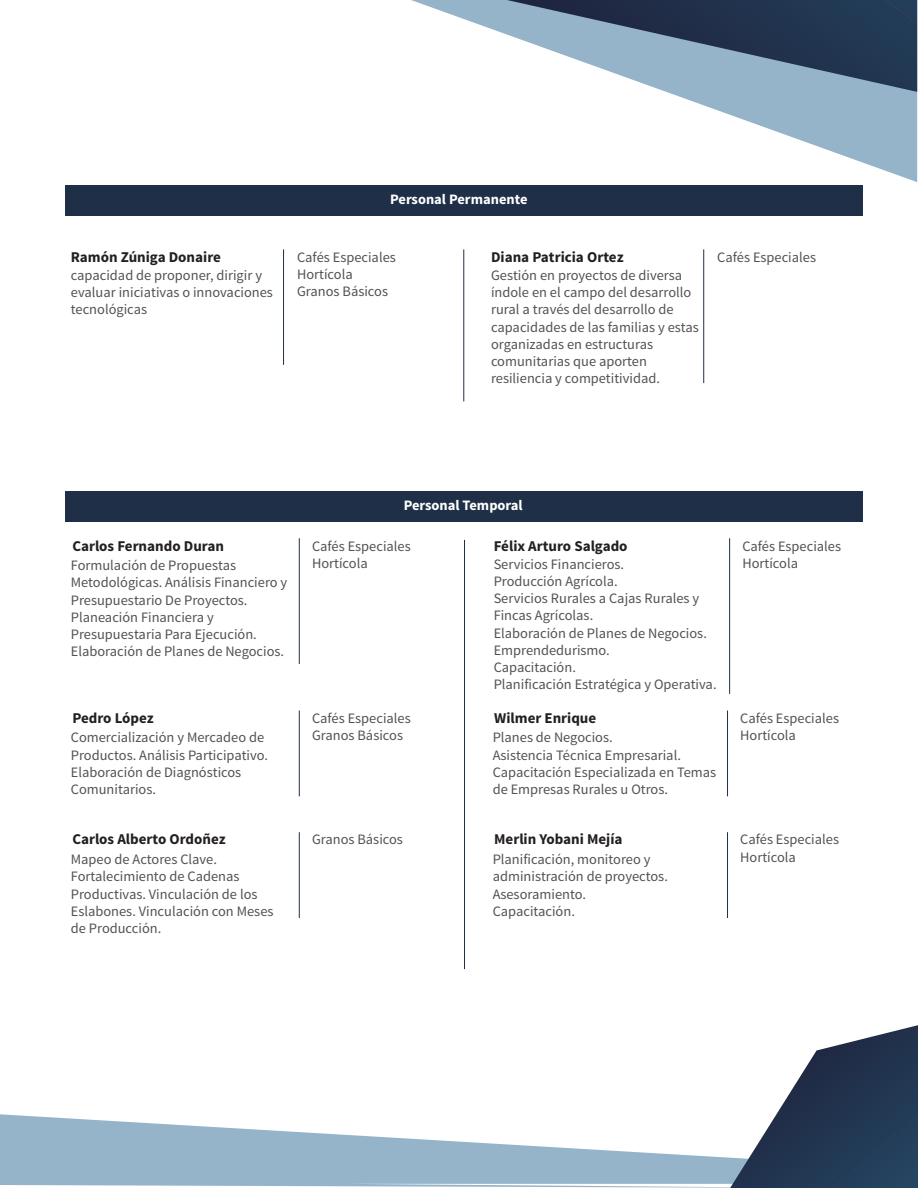
<style>
.page{position:relative;width:918px;height:1188px;background:#fff}
.page>*{position:absolute;margin:0;border:0;box-sizing:border-box;transform-origin:0 0}
.t1{font:700 15px "Source Sans Pro";color:#231f20}
.t2{font:14.4px/17.2px "Source Sans Pro";color:#525157}
.t3{font:700 14.4px "Source Sans Pro";color:#fff}
</style>
<div class="page">
<hr style="left:464px;top:540px;width:1px;height:429px;background:#1f2f47">
<div style="left:65px;top:491px;width:797px;height:30px;background:#1f2f47"></div>
<hr style="left:299px;top:538px;width:1px;height:126px;background:#1f2f47">
<hr style="left:729px;top:538px;width:1px;height:156px;background:#1f2f47">
<hr style="left:299px;top:711px;width:1px;height:85px;background:#1f2f47">
<hr style="left:727px;top:711px;width:1px;height:85px;background:#1f2f47">
<hr style="left:299px;top:832px;width:1px;height:86px;background:#1f2f47">
<hr style="left:727px;top:832px;width:1px;height:86px;background:#1f2f47">
<svg style="left:0;top:1114px;width:730px;height:74px;fill:#95b3c9"></svg>
<svg style="left:411px;top:0;width:506px;height:182px"></svg>
<svg style="left:507px;top:0;width:410px;height:92px;background:#677c92"></svg>
<svg style="left:730px;top:1025px;width:188px;height:163px"></svg>
<div style="left:65px;top:185px;width:797px;height:30px;background:#1f2f47"></div>
<hr style="left:283px;top:249px;width:1px;height:116px;background:#1f2f47">
<hr style="left:464px;top:249px;width:1px;height:152px;background:#1f2f47">
<hr style="left:703px;top:249px;width:1px;height:134px;background:#1f2f47">
<p class="t1" style="left:71px;top:247px;width:152px">Ramón Zúniga Donaire</p>
<p class="t2" style="left:71px;top:267px;width:204px">capacidad de proponer, dirigir y evaluar iniciativas o innovaciones tecnológicas</p>
<p class="t3" style="left:390px;top:190px;width:139px">Personal Permanente</p>
<p class="t2" style="left:297px;top:249px;width:100px">Cafés Especiales<br>Hortícola<br>Granos Básicos</p>
<p class="t1" style="left:491px;top:247px;width:134px">Diana Patricia Ortez</p>
<p class="t2" style="left:491px;top:267px;width:209px">Gestión en proyectos de diversa índole en el campo del desarrollo rural a través del desarrollo de capacidades de las familias y estas organizadas en estructuras comunitarias que aporten resiliencia y competitividad.</p>
<p class="t2" style="left:717px;top:249px;width:100px">Cafés Especiales</p>
<p class="t3" style="left:404px;top:496px;width:121px">Personal Temporal</p>
<p class="t2" style="left:312px;top:537px;width:100px">Cafés Especiales<br>Hortícola</p>
<p class="t1" style="left:494px;top:536px;width:135px">Félix Arturo Salgado</p>
<p class="t2" style="left:494px;top:555px;width:224px">Servicios Financieros.<br>Producción Agrícola.<br>Servicios Rurales a Cajas Rurales y<br>Fincas Agrícolas.<br>Elaboración de Planes de Negocios.<br>Emprendedurismo.<br>Capacitación.<br>Planificación Estratégica y Operativa.</p>
<p class="t1" style="left:72px;top:536px;width:153px">Carlos Fernando Duran</p>
<p class="t2" style="left:742px;top:537px;width:100px">Cafés Especiales</p>
<p class="t2" style="left:71px;top:557px;width:167px">Formulación de Propuestas</p>
<p class="t2" style="left:742px;top:555px;width:57px">Hortícola</p>
<p class="t2" style="left:71px;top:574px;width:218px">Metodológicas. Análisis Financiero y<br>Presupuestario De Proyectos.<br>Planeación Financiera y<br>Presupuestaria Para Ejecución.<br>Elaboración de Planes de Negocios.</p>
<p class="t1" style="left:72px;top:708px;width:83px">Pedro López</p>
<p class="t2" style="left:71px;top:729px;width:199px">Comercialización y Mercadeo de<br>Productos. Análisis Participativo.<br>Elaboración de Diagnósticos<br>Comunitarios.</p>
<p class="t2" style="left:312px;top:710px;width:100px">Cafés Especiales<br>Granos Básicos</p>
<p class="t1" style="left:72px;top:830px;width:155px">Carlos Alberto Ordoñez</p>
<p class="t2" style="left:312px;top:831px;width:92px">Granos Básicos</p>
<p class="t2" style="left:71px;top:851px;width:204px">Mapeo de Actores Clave.<br>Fortalecimiento de Cadenas<br>Productivas. Vinculación de los<br>Eslabones. Vinculación con Meses de Producción.</p>
<p class="t1" style="left:494px;top:708px;width:104px">Wilmer Enrique</p>
<p class="t2" style="left:493px;top:729px;width:225px">Planes de Negocios.<br>Asistencia Técnica Empresarial.<br>Capacitación Especializada en Temas de Empresas Rurales u Otros.</p>
<p class="t1" style="left:494px;top:830px;width:130px">Merlin Yobani Mejía</p>
<p class="t2" style="left:493px;top:851px;width:177px">Planificación, monitoreo y administración de proyectos.<br>Asesoramiento.<br>Capacitación.</p>
<p class="t2" style="left:740px;top:710px;width:100px">Cafés Especiales<br>Hortícola</p>
<p class="t2" style="left:740px;top:831px;width:100px">Cafés Especiales<br>Hortícola</p>
</div>
